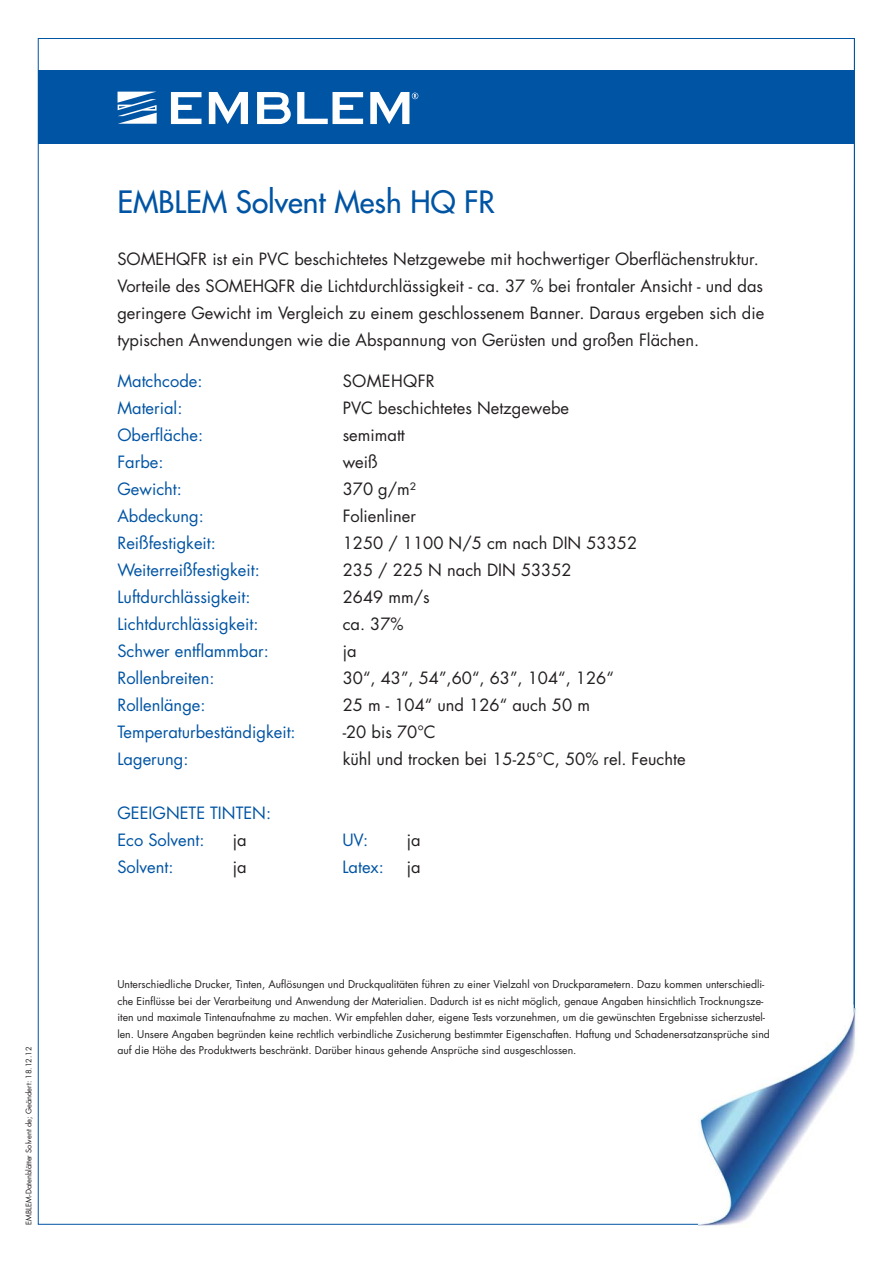
<style>
.page{position:relative;width:893px;height:1263px;background:#fff}
.page>*{position:absolute;margin:0;border:0;box-sizing:border-box;transform-origin:0 0}
.t1{font:30px "Futura";color:#0054a4}
.t2{font:16.5px/27px "Futura";color:#231f20}
.t3{font:16.5px/27px "Futura";color:#0054a4}
.t4{font:16.5px "Futura";letter-spacing:.02em;color:#231f20}
.t5{font:10.5px/16.5px "Futura";color:#231f20}
.t6{font:7.5px "Futura";color:#231f20}
</style>
<div class="page">
<div style="left:38px;top:70px;width:816px;height:74px;background:#0054a4"></div>
<svg style="left:118px;top:92px;width:39px;height:32px"></svg>
<svg style="left:171px;top:92px;width:30px;height:32px"></svg>
<svg style="left:209px;top:92px;width:39px;height:32px"></svg>
<svg style="left:257px;top:92px;width:106px;height:32px"></svg>
<svg style="left:370px;top:92px;width:48px;height:32px"></svg>
<img style="left:698px;top:1009px;width:158px;height:217px">
<hr style="left:854px;top:39px;width:1px;height:965px;background:#0054a4">
<p class="t6" style="left:25px;top:1225px;width:180px;rotate:-90deg">EMBLEM-Datenblätter Solvent de; Geändert: 18.12.12</p>
<h1 class="t1" style="left:117px;top:187px;width:379px">EMBLEM Solvent Mesh HQ FR</h1>
<p class="t2" style="left:117px;top:247px;width:648px">SOMEHQFR ist ein PVC beschichtetes Netzgewebe mit hochwertiger Oberflächenstruktur.<br>Vorteile des SOMEHQFR die Lichtdurchlässigkeit - ca. 37 % bei frontaler Ansicht - und das geringere Gewicht im Vergleich zu einem geschlossenem Banner. Daraus ergeben sich die typischen Anwendungen wie die Abspannung von Gerüsten und großen Flächen.</p>
<h2 class="t3" style="left:117px;top:369px;width:87px">Matchcode:</h2>
<h2 class="t4" style="left:343px;top:373px;width:94px">SOMEHQFR</h2>
<h2 class="t3" style="left:117px;top:396px;width:66px">Material:</h2>
<h2 class="t2" style="left:343px;top:396px;width:228px">PVC beschichtetes Netzgewebe</h2>
<h2 class="t3" style="left:117px;top:423px;width:87px">Oberfläche:</h2>
<h2 class="t2" style="left:343px;top:423px;width:64px">semimatt</h2>
<h2 class="t3" style="left:117px;top:450px;width:48px">Farbe:</h2>
<h2 class="t2" style="left:343px;top:450px;width:36px">weiß</h2>
<h2 class="t3" style="left:117px;top:477px;width:66px">Gewicht:</h2>
<h2 class="t2" style="left:343px;top:477px;width:75px">370 g/m²</h2>
<h2 class="t3" style="left:117px;top:504px;width:88px">Abdeckung:</h2>
<h2 class="t2" style="left:343px;top:504px;width:75px">Folienliner</h2>
<h2 class="t3" style="left:117px;top:531px;width:100px">Reißfestigkeit:</h2>
<h2 class="t2" style="left:343px;top:531px;width:296px">1250 / 1100 N/5 cm nach DIN 53352</h2>
<h2 class="t3" style="left:117px;top:558px;width:144px">Weiterreißfestigkeit:</h2>
<h2 class="t2" style="left:343px;top:558px;width:231px">235 / 225 N nach DIN 53352</h2>
<h2 class="t3" style="left:117px;top:585px;width:135px">Luftdurchlässigkeit:</h2>
<h2 class="t2" style="left:343px;top:585px;width:89px">2649 mm/s</h2>
<h2 class="t3" style="left:117px;top:612px;width:143px">Lichtdurchlässigkeit:</h2>
<h2 class="t2" style="left:343px;top:612px;width:62px">ca. 37%</h2>
<h2 class="t3" style="left:117px;top:639px;width:153px">Schwer entflammbar:</h2>
<h2 class="t2" style="left:343px;top:639px;width:15px">ja</h2>
<h2 class="t3" style="left:117px;top:666px;width:99px">Rollenbreiten:</h2>
<h2 class="t2" style="left:343px;top:666px;width:273px">30“, 43”, 54”,60“, 63”, 104“, 126“</h2>
<h2 class="t3" style="left:117px;top:693px;width:90px">Rollenlänge:</h2>
<h2 class="t2" style="left:343px;top:693px;width:249px">25 m - 104“ und 126“ auch 50 m</h2>
<h2 class="t3" style="left:117px;top:720px;width:180px">Temperaturbeständigkeit:</h2>
<h2 class="t2" style="left:343px;top:720px;width:95px">-20 bis 70°C</h2>
<h2 class="t3" style="left:117px;top:747px;width:73px">Lagerung:</h2>
<h2 class="t2" style="left:343px;top:747px;width:344px">kühl und trocken bei 15-25°C, 50% rel. Feuchte</h2>
<h2 class="t3" style="left:117px;top:801px;width:155px">GEEIGNETE TINTEN:<br>Eco Solvent:</h2>
<h2 class="t2" style="left:233px;top:828px;width:15px">ja</h2>
<h2 class="t3" style="left:342px;top:828px;width:28px">UV:</h2>
<h2 class="t2" style="left:407px;top:828px;width:15px">ja</h2>
<h2 class="t3" style="left:117px;top:855px;width:58px">Solvent:</h2>
<h2 class="t2" style="left:233px;top:855px;width:15px">ja</h2>
<h2 class="t3" style="left:342px;top:855px;width:43px">Latex:</h2>
<h2 class="t2" style="left:407px;top:855px;width:15px">ja</h2>
<p class="t5" style="left:117px;top:977px;width:654px">Unterschiedliche Drucker, Tinten, Auflösungen und Druckqualitäten führen zu einer Vielzahl von Druckparametern. Dazu kommen unterschiedli&shy;che Einflüsse bei der Verarbeitung und Anwendung der Materialien. Dadurch ist es nicht möglich, genaue Angaben hinsichtlich Trocknungsze&shy;iten und maximale Tintenaufnahme zu machen. Wir empfehlen daher, eigene Tests vorzunehmen, um die gewünschten Ergebnisse sicherzustel&shy;len. Unsere Angaben begründen keine rechtlich verbindliche Zusicherung bestimmter Eigenschaften. Haftung und Schadenersatzansprüche sind auf die Höhe des Produktwerts beschränkt. Darüber hinaus gehende Ansprüche sind ausgeschlossen.</p>
</div>
